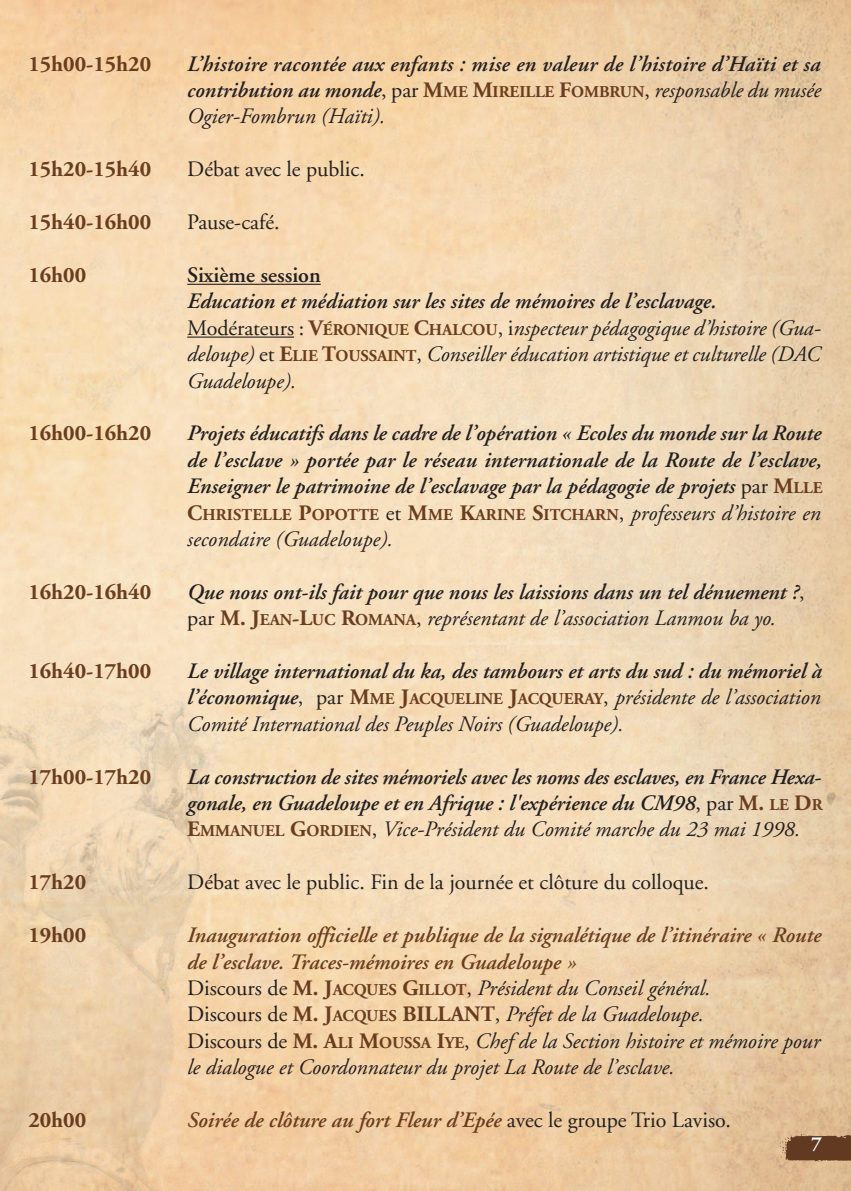
<style>
.page{position:relative;width:851px;height:1191px;background:#fff}
.page>*{position:absolute;margin:0;border:0;box-sizing:border-box;transform-origin:0 0}
.t1{font:italic 600 22px/26.4px "Adobe Garamond";color:#231f20;text-align:justify}
.t2{font:italic 22px/26.4px "Adobe Garamond";color:#231f20}
.t3{font:700 22px "Adobe Garamond";color:#6a3d1e}
.t4{font:22px "Adobe Garamond";color:#231f20}
.t5{font:italic 600 22px "Adobe Garamond";color:#6a3d1e}
.t6{font:600 22px "Adobe Garamond";color:#231f20}
.t7{font:700 20px "Adobe Garamond";color:#fff}
.t8{font:700 16.4px "Adobe Garamond";letter-spacing:.005em;color:#6a3d1e}
.s1{font-weight:400;font-style:normal}
.s2{font-weight:700;font-style:normal;color:#6a3d1e}
.s3{font-weight:700;font-style:normal;font-size:16.4px;color:#6a3d1e}
.s4{font-weight:400}
.s5{font-weight:600}
.s6{font-style:normal}
.s7{font-size:22px}
.s8{font-weight:400;font-size:22px;color:#231f20}
.s9{font-weight:400;font-style:italic;font-size:22px;color:#231f20}
.s10{font-weight:600;color:#6a3d1e}
.s11{font-weight:400;font-style:normal;color:#231f20}
</style>
<div class="page">
<svg style="left:780px;top:1134px;width:70px;height:27px;background:#795136"></svg>
<hr style="left:187px;top:284px;width:134px;height:1px;background:#231f20">
<hr style="left:187px;top:336px;width:107px;height:2px;background:#231f20">
<p class="t3" style="left:28px;top:55px;width:124px">15h00-15h20</p>
<p class="t1" style="left:187px;top:52px;width:635px">L’histoire racontée aux enfants : mise en valeur de l’histoire d’Haïti et sa contribution au monde<span class="s1">, par</span> <span class="s2">M</span><span class="s3">ME</span> <span class="s2">M</span><span class="s3">IREILLE</span> <span class="s2">F</span><span class="s3">OMBRUN</span><span class="s1">,</span> <span class="s4">responsable du musée Ogier-Fombrun (Haïti).</span></p>
<p class="t3" style="left:28px;top:160px;width:124px">15h20-15h40</p>
<p class="t4" style="left:187px;top:160px;width:179px">Débat avec le public.</p>
<p class="t3" style="left:28px;top:213px;width:124px">15h40-16h00</p>
<p class="t4" style="left:187px;top:213px;width:94px">Pause-café.</p>
<p class="t3" style="left:28px;top:266px;width:59px">16h00</p>
<p class="t6" style="left:187px;top:266px;width:135px">Sixième session</p>
<p class="t2" style="left:187px;top:290px;width:634px"><span class="s5">Education et médiation sur les sites de mémoires de l’esclavage.<br></span><span class="s6">Modérateurs :</span> <span class="s2">V</span><span class="s3">ÉRONIQUE</span> <span class="s2">C</span><span class="s3">HALCOU</span><span class="s6">, i</span>nspecteur pédagogique d’histoire (Gua&shy;deloupe) <span class="s6">et</span> <span class="s2">E</span><span class="s3">LIE</span> <span class="s2">T</span><span class="s3">OUSSAINT</span><span class="s6">,</span> Conseiller éducation artistique et culturelle (DAC Guadeloupe).</p>
<p class="t3" style="left:28px;top:424px;width:124px">16h00-16h20</p>
<p class="t1" style="left:187px;top:422px;width:636px">Projets éducatifs dans le cadre de l’opération « Ecoles du monde sur la Route de l’esclave » portée par le réseau internationale de la Route de l’esclave, Enseigner le patrimoine de l’esclavage par la pédagogie de projets <span class="s1">par</span> <span class="s2">M</span><span class="s3">LLE</span></p>
<p class="t8" style="left:187px;top:508px;width:635px"><span class="s7">C</span>HRISTELLE <span class="s7">P</span>OPOTTE <span class="s8">et</span> <span class="s7">M</span>ME <span class="s7">K</span>ARINE <span class="s7">S</span>ITCHARN<span class="s8">,</span> <span class="s9">professeurs d’histoire en</span></p>
<p class="t2" style="left:187px;top:528px;width:207px">secondaire (Guadeloupe).</p>
<p class="t3" style="left:28px;top:583px;width:124px">16h20-16h40</p>
<p class="t1" style="left:187px;top:580px;width:618px">Que nous ont-ils fait pour que nous les laissions dans un tel dénuement ?<span class="s1">, par</span> <span class="s2">M. J</span><span class="s3">EAN</span><span class="s2">-L</span><span class="s3">UC</span> <span class="s2">R</span><span class="s3">OMANA</span><span class="s1">,</span> <span class="s4">représentant de l’association Lanmou ba yo.</span></p>
<p class="t3" style="left:28px;top:662px;width:124px">16h40-17h00</p>
<p class="t1" style="left:187px;top:660px;width:636px">Le village international du ka, des tambours et arts du sud : du mémoriel à l’économique<span class="s1">, par</span> <span class="s2">M</span><span class="s3">ME</span> <span class="s2">J</span><span class="s3">ACQUELINE</span> <span class="s2">J</span><span class="s3">ACQUERAY</span><span class="s1">,</span> <span class="s4">présidente de l’association Comité International des Peuples Noirs (Guadeloupe).</span></p>
<p class="t3" style="left:28px;top:768px;width:124px">17h00-17h20</p>
<p class="t1" style="left:187px;top:765px;width:636px;text-align:left">La construction de sites mémoriels avec les noms des esclaves, en France Hexa&shy;gonale, en Guadeloupe et en Afrique : l'expérience du CM98<span class="s1">, par</span> <span class="s2">M.</span> <span class="s3">LE</span> <span class="s2">D</span><span class="s3">R<br></span><span class="s2">E</span><span class="s3">MMANUEL</span> <span class="s2">G</span><span class="s3">ORDIEN</span><span class="s1">,</span> <span class="s4">Vice-Président du Comité marche du 23 mai 1998.</span></p>
<p class="t3" style="left:28px;top:873px;width:59px">17h20</p>
<p class="t4" style="left:187px;top:873px;width:523px">Débat avec le public. Fin de la journée et clôture du colloque.</p>
<p class="t3" style="left:28px;top:926px;width:59px">19h00</p>
<p class="t2" style="left:187px;top:924px;width:635px"><span class="s10">Inauguration officielle et publique de la signalétique de l’itinéraire « Route de l’esclave. Traces-mémoires en Guadeloupe »<br></span><span class="s6">Discours de</span> <span class="s2">M. J</span><span class="s3">ACQUES</span> <span class="s2">G</span><span class="s3">ILLOT</span><span class="s6">,</span> Président du Conseil général.<br><span class="s6">Discours de</span> <span class="s2">M. J</span><span class="s3">ACQUES</span> <span class="s2">BILLANT</span><span class="s6">,</span> Préfet de la Guadeloupe.<br><span class="s6">Discours de</span> <span class="s2">M. A</span><span class="s3">LI</span> <span class="s2">M</span><span class="s3">OUSSA</span> <span class="s2">I</span><span class="s3">YE</span><span class="s6">,</span> Chef de la Section histoire et mémoire pour le dialogue et Coordonnateur du projet La Route de l’esclave.</p>
<p class="t3" style="left:28px;top:1111px;width:59px">20h00</p>
<p class="t5" style="left:187px;top:1111px;width:545px">Soirée de clôture au fort Fleur d’Epée <span class="s11">avec le groupe Trio Laviso.</span></p>
<p class="t7" style="left:811px;top:1136px;width:12px">7</p>
</div>
